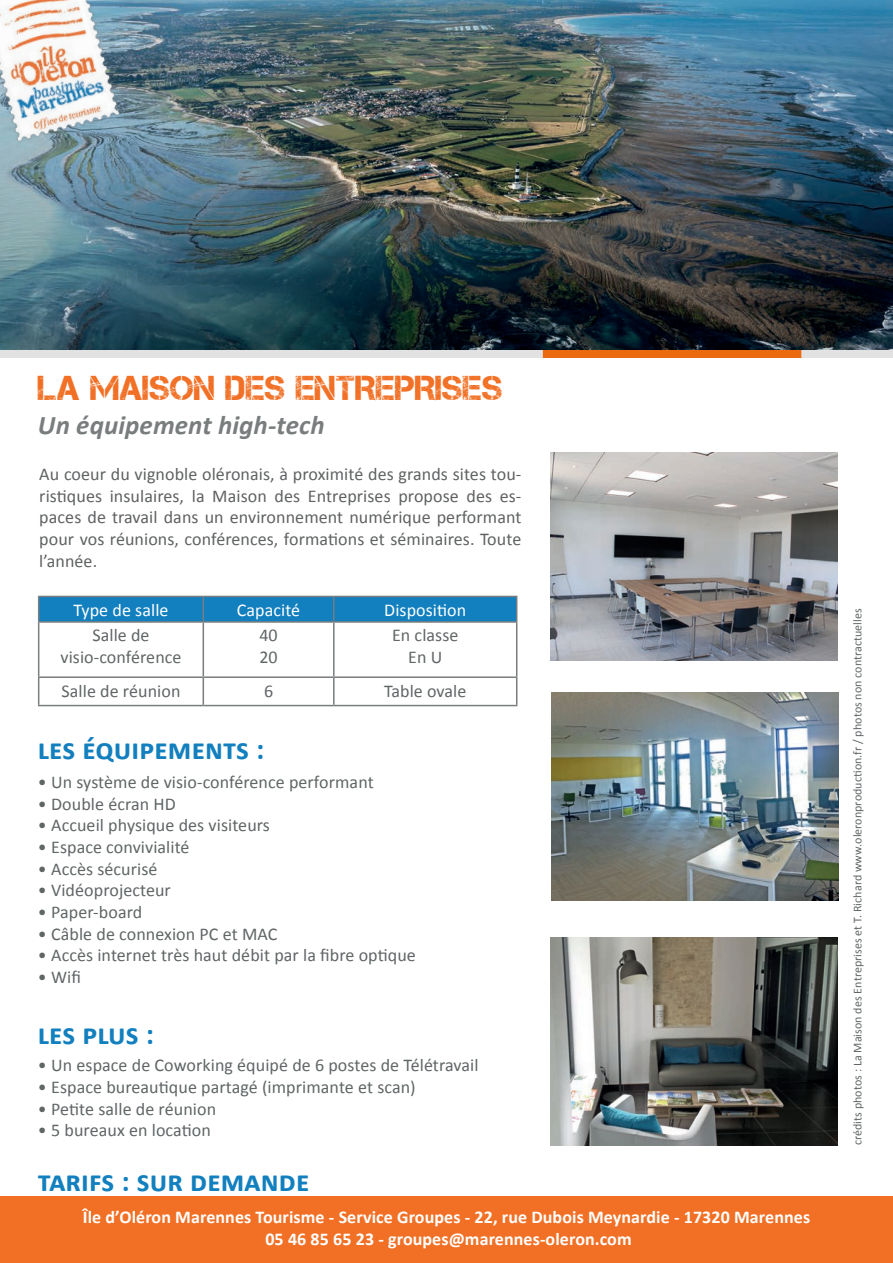
<style>
.page{position:relative;width:893px;height:1263px;background:#fff}
.page>*{position:absolute;margin:0;border:0;box-sizing:border-box;transform-origin:0 0}
.t1{font:34.5px "Captureit";letter-spacing:.005em;color:#f17025}
.t2{font:700 30px "Calibri";letter-spacing:.005em;color:#127fbe}
.t3{font:italic 700 27px "Calibri";letter-spacing:.005em;color:#797d7e}
.t4{font:18px/21.6px "Calibri";letter-spacing:.005em;color:#606566;text-align:center}
.t5{font:18px/21.6px "Calibri";letter-spacing:.005em;color:#5f6162;text-align:justify}
.t6{font:700 18px/21.6px "Calibri";letter-spacing:.005em;color:#fff;text-align:center}
.t7{font:18px "Calibri";letter-spacing:.005em;color:#fff}
.t8{font:12px "Calibri";letter-spacing:.005em;color:#606566}
</style>
<div class="page">
<img style="left:0;top:0;width:893px;height:358px">
<img style="left:550px;top:453px;width:288px;height:208px">
<img style="left:550px;top:937px;width:288px;height:208px">
<img style="left:552px;top:693px;width:286px;height:207px">
<div style="left:0;top:1196px;width:893px;height:67px;background:#f17025"></div>
<img style="left:0;top:0;width:123px;height:145px">
<hr style="left:38px;top:676px;width:165px;height:2px;background:#797d7e">
<hr style="left:203px;top:676px;width:131px;height:2px;background:#797d7e">
<hr style="left:334px;top:676px;width:183px;height:2px;background:#797d7e">
<hr style="left:38px;top:705px;width:165px;height:1px;background:#797d7e">
<hr style="left:203px;top:705px;width:131px;height:1px;background:#797d7e">
<hr style="left:334px;top:705px;width:183px;height:1px;background:#797d7e">
<hr style="left:38px;top:621px;width:165px;height:2px;background:#797d7e">
<hr style="left:203px;top:621px;width:131px;height:2px;background:#797d7e">
<hr style="left:334px;top:621px;width:183px;height:2px;background:#797d7e">
<hr style="left:38px;top:623px;width:1px;height:53px;background:#797d7e">
<hr style="left:516px;top:623px;width:1px;height:53px;background:#797d7e">
<svg style="left:38px;top:678px;width:1px;height:27px"></svg>
<svg style="left:516px;top:678px;width:1px;height:27px"></svg>
<svg style="left:38px;top:596px;width:479px;height:26px;background:#1a7eb8"></svg>
<hr style="left:333px;top:597px;width:2px;height:24px;background:#797d7e">
<hr style="left:203px;top:623px;width:1px;height:53px;background:#797d7e">
<hr style="left:333px;top:623px;width:2px;height:53px;background:#797d7e">
<svg style="left:203px;top:678px;width:1px;height:27px"></svg>
<hr style="left:333px;top:678px;width:2px;height:27px;background:#797d7e">
<h1 class="t1" style="left:38px;top:369px;width:466px">LA MAISON DES ENTREPRISES</h1>
<h3 class="t3" style="left:38px;top:408px;width:288px">Un équipement high-tech</h3>
<p class="t5" style="left:39px;top:463px;width:484px">Au coeur du vignoble oléronais, à proximité des grands sites tou&shy;ristiques insulaires, la Maison des Entreprises propose des es&shy;paces de travail dans un environnement numérique performant pour vos réunions, conférences, formations et séminaires. Toute l’année.</p>
<p class="t7" style="left:73px;top:599px;width:97px">Type de salle</p>
<p class="t7" style="left:237px;top:599px;width:65px">Capacité</p>
<p class="t7" style="left:384px;top:599px;width:84px">Disposition</p>
<p class="t4" style="left:60px;top:625px;width:123px">Salle de visio-conférence</p>
<p class="t4" style="left:259px;top:625px;width:20px;text-align:left">40<br>20</p>
<p class="t4" style="left:392px;top:625px;width:68px">En classe<br>En U</p>
<p class="t4" style="left:62px;top:680px;width:120px">Salle de réunion</p>
<p class="t4" style="left:264px;top:680px;width:11px">6</p>
<p class="t4" style="left:384px;top:680px;width:84px">Table ovale</p>
<h2 class="t2" style="left:38px;top:729px;width:228px">Les Équipements :</h2>
<p class="t4" style="left:38px;top:771px;width:337px">• Un système de visio-conférence performant</p>
<p class="t4" style="left:38px;top:793px;width:139px">• Double écran HD</p>
<p class="t4" style="left:38px;top:815px;width:234px">• Accueil physique des visiteurs</p>
<p class="t4" style="left:38px;top:836px;width:153px">• Espace convivialité</p>
<p class="t4" style="left:38px;top:858px;width:121px">• Accès sécurisé</p>
<p class="t4" style="left:38px;top:879px;width:134px">• Vidéoprojecteur</p>
<p class="t4" style="left:38px;top:901px;width:106px">• Paper-board</p>
<p class="t4" style="left:38px;top:923px;width:241px">• Câble de connexion PC et MAC</p>
<p class="t4" style="left:38px;top:944px;width:379px">• Accès internet très haut débit par la fibre optique</p>
<p class="t4" style="left:38px;top:966px;width:45px">• Wifi</p>
<h2 class="t2" style="left:38px;top:1015px;width:118px">LES PLUS :</h2>
<p class="t4" style="left:38px;top:1055px;width:442px">• Un espace de Coworking équipé de 6 postes de Télétravail</p>
<p class="t4" style="left:38px;top:1076px;width:379px">• Espace bureautique partagé (imprimante et scan)</p>
<p class="t4" style="left:38px;top:1098px;width:180px">• Petite salle de réunion</p>
<p class="t4" style="left:38px;top:1119px;width:174px">• 5 bureaux en location</p>
<h2 class="t2" style="left:38px;top:1162px;width:273px">TARIFS : sur demande</h2>
<p class="t6" style="left:83px;top:1206px;width:729px">Île d’Oléron Marennes Tourisme - Service Groupes - 22, rue Dubois Meynardie - 17320 Marennes<br>05 46 85 65 23 - groupes@marennes-oleron.com</p>
<p class="t8" style="left:850px;top:1145px;width:539px;rotate:-90deg">crédits photos : La Maison des Entreprises et T. Richard www.oleronproduction.fr / photos non contractuelles</p>
</div>
